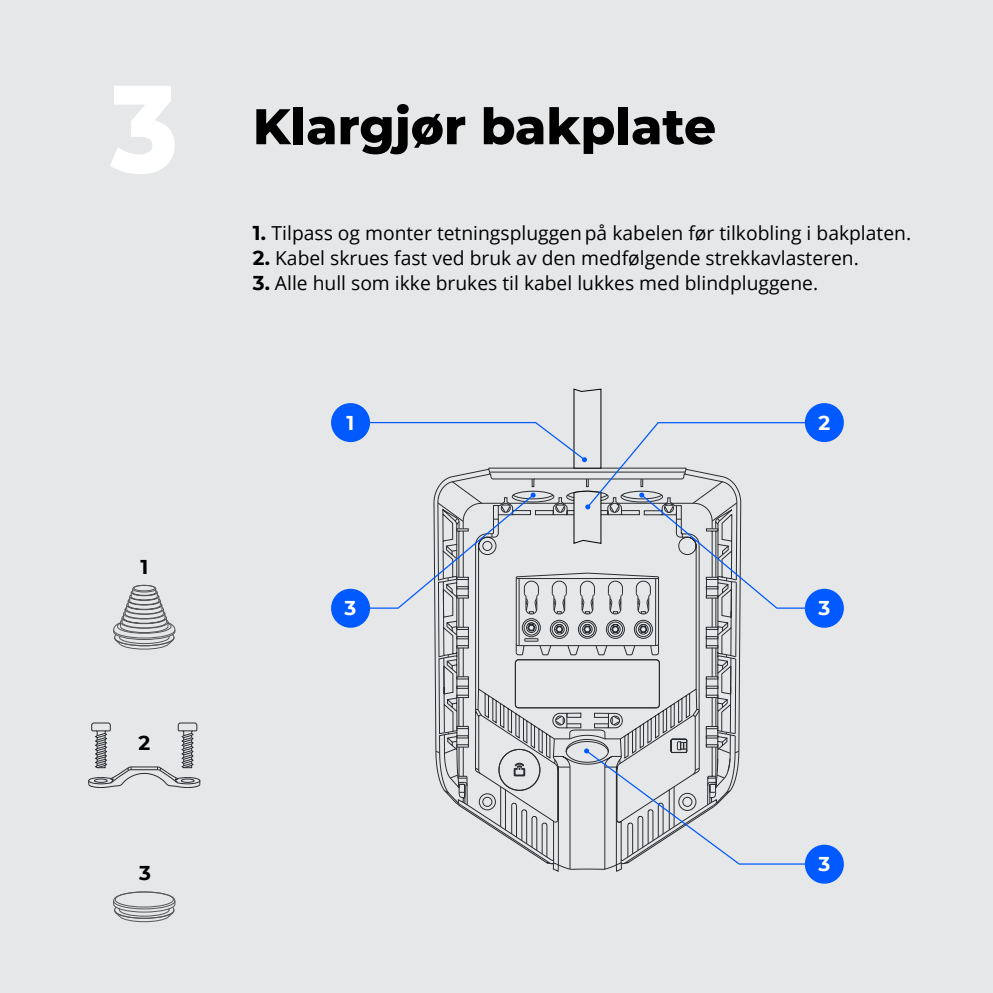
<style>
.page{position:relative;width:993px;height:993px;background:#fff}
.page>*{position:absolute;margin:0;border:0;box-sizing:border-box;transform-origin:0 0}
.t1{font:800 123.75px "Montserrat";color:#fff;scale:.91 1}
.Heading{font:800 50px "Montserrat";color:#000}
.t2{font:700 20px "Montserrat";color:#fff}
.t3{font:700 20px "Montserrat";color:#000}
.t4{font:19.25px "Open Sans";color:#000}
.s1{font-family:"Montserrat";font-weight:700;font-size:20px}
</style>
<div class="page">
<div style="left:0;top:0;width:992px;height:992px;background:#e6e7e8"></div>
<svg style="left:113px;top:584px;width:63px;height:65px"></svg>
<svg style="left:113px;top:891px;width:63px;height:31px"></svg>
<div style="left:115px;top:891px;width:58px;height:15px;border:1px solid #555658;border-radius:50%"></div>
<svg style="left:88px;top:722px;width:112px;height:66px"></svg>
<svg style="left:367px;top:388px;width:476px;height:484px"></svg>
<div style="left:331px;top:403px;width:39px;height:39px;background:#005aff;border-radius:50%"></div>
<div style="left:804px;top:403px;width:39px;height:39px;background:#005aff;border-radius:50%"></div>
<div style="left:804px;top:844px;width:39px;height:39px;background:#005aff;border-radius:50%"></div>
<div style="left:804px;top:588px;width:39px;height:39px;background:#005aff;border-radius:50%"></div>
<div style="left:331px;top:588px;width:39px;height:39px;background:#005aff;border-radius:50%"></div>
<p class="t1" style="left:110px;top:38px;width:76px">3</p>
<p class="t3" style="left:140px;top:551px;width:9px">1</p>
<p class="t3" style="left:138px;top:728px;width:13px">2</p>
<p class="t3" style="left:139px;top:858px;width:13px">3</p>
<p class="Heading" style="left:253px;top:90px;width:464px">Klargjør bakplate</p>
<p class="t4" style="left:253px;top:219px;width:659px"><span class="s1">1.</span> Tilpass og monter tetningspluggenpå kabelen før tilkobling i bakplaten.</p>
<p class="t4" style="left:253px;top:244px;width:607px"><span class="s1">2.</span> Kabel skrues fast ved bruk av den medfølgende strekkavlasteren.</p>
<p class="t4" style="left:253px;top:269px;width:566px"><span class="s1">3.</span> Alle hull som ikke brukes til kabel lukkes med blindpluggene.</p>
<p class="t2" style="left:346px;top:408px;width:9px">1</p>
<p class="t2" style="left:818px;top:408px;width:13px">2</p>
<p class="t2" style="left:344px;top:593px;width:13px">3</p>
<p class="t2" style="left:818px;top:593px;width:13px">3</p>
<p class="t2" style="left:818px;top:849px;width:13px">3</p>
</div>
